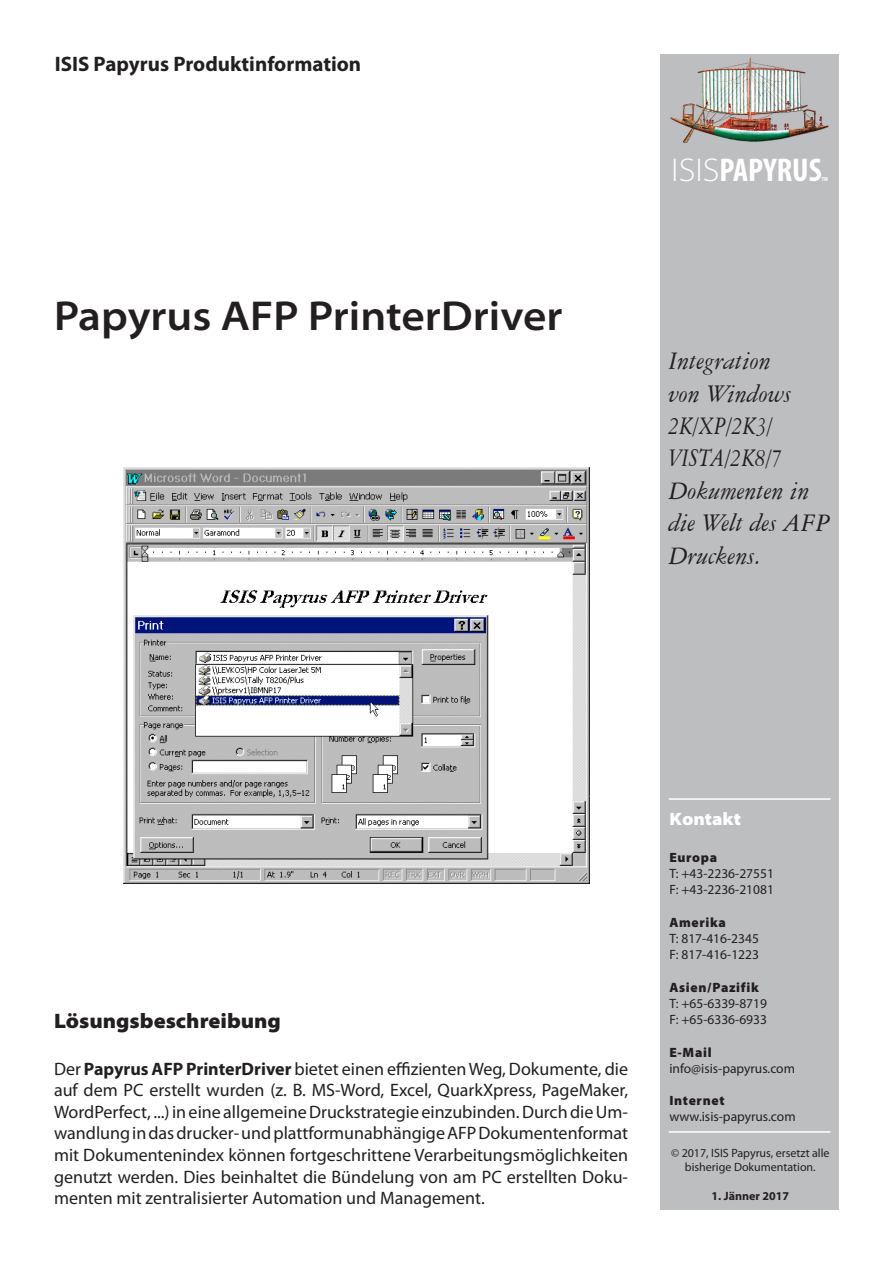
<style>
.page{position:relative;width:893px;height:1263px;background:#fff}
.page>*{position:absolute;margin:0;border:0;box-sizing:border-box;transform-origin:0 0}
.Headline{font:600 semi-expanded 42px "Myriad Pro";color:#231f20}
.t1{font:700 condensed 33px "Myriad Pro";color:#fff}
.Subheader{font:italic 27px/32.4px "American Garamond BT";color:#231f20}
.t2{font:700 21px "Myriad Pro";color:#231f20}
.Product_Description{font:900 semi-expanded 21px "Myriad Pro";color:#231f20}
.Product_Description-2{font:18px/21.6px "Myriad Pro";color:#231f20;text-align:justify}
.t3{font:900 semi-expanded 18px "Myriad Pro";color:#fff}
.t4{font:13.5px/16.2px "Myriad Pro";color:#231f20}
.t5{font:900 13.5px "Myriad Pro";letter-spacing:.05em;color:#231f20}
.t6{font:12px/14.4px "Myriad Pro";color:#231f20;text-align:center}
.t7{font:700 12px "Myriad Pro";color:#231f20}
.t8{font:700 condensed 6px "Myriad Pro";color:#fff}
.s1{font-weight:300;font-stretch:semi-expanded}
.s2{font-weight:700}
</style>
<div class="page">
<div style="left:660px;top:54px;width:179px;height:1155px;background:#bdbec0"></div>
<hr style="left:669px;top:798px;width:161px;height:2px;background:#fff">
<hr style="left:669px;top:1131px;width:161px;height:2px;background:#fff">
<img style="left:123px;top:468px;width:466px;height:415px">
<p class="t2" style="left:55px;top:52px;width:308px">ISIS Papyrus Produktinformation</p>
<p class="Headline" style="left:54px;top:293px;width:510px">Papyrus AFP PrinterDriver</p>
<h2 class="t1" style="left:671px;top:151px;width:152px"><span class="s1">ISIS</span>PAPYRUS</h2>
<p class="t8" style="left:822px;top:175px;width:8px">TM</p>
<p class="Subheader" style="left:669px;top:344px;width:163px">Integration<br>von Windows<br>2K/XP/2K3/<br>VISTA/2K8/7<br>Dokumenten in die Welt des AFP<br>Druckens.</p>
<p class="Product_Description" style="left:54px;top:1009px;width:229px">Lösungsbeschreibung</p>
<p class="Product_Description-2" style="left:54px;top:1058px;width:576px">Der <span class="s2">Papyrus AFP PrinterDriver</span> bietet einen effizienten Weg, Dokumente, die auf dem PC erstellt wurden (z. B. MS-Word, Excel, QuarkXpress, PageMaker, WordPerfect, ...) in eine allgemeine Druckstrategie einzubinden. Durch die Um&shy;wandlung in das drucker- und plattformunabhängige AFP Dokumentenformat mit Dokumentenindex können fortgeschrittene Verarbeitungsmöglichkeiten genutzt werden. Dies beinhaltet die Bündelung von am PC erstellten Doku&shy;menten mit zentralisierter Automation und Management.</p>
<p class="t3" style="left:669px;top:809px;width:73px">Kontakt</p>
<p class="t5" style="left:669px;top:850px;width:49px">Europa</p>
<p class="t4" style="left:669px;top:866px;width:106px">T: +43-2236-27551<br>F: +43-2236-21081</p>
<p class="t5" style="left:669px;top:915px;width:58px">Amerika</p>
<p class="t4" style="left:669px;top:931px;width:91px">T: 817-416-2345<br>F: 817-416-1223</p>
<p class="t5" style="left:669px;top:979px;width:91px">Asien/Pazifik</p>
<p class="t4" style="left:669px;top:995px;width:99px">T: +65-6339-8719<br>F: +65-6336-6933</p>
<p class="t5" style="left:669px;top:1044px;width:44px">E-Mail</p>
<p class="t4" style="left:669px;top:1060px;width:127px">info@isis-papyrus.com</p>
<p class="t5" style="left:669px;top:1093px;width:57px">Internet</p>
<p class="t4" style="left:669px;top:1109px;width:128px">www.isis-papyrus.com</p>
<p class="t6" style="left:671px;top:1146px;width:160px">© 2017, ISIS Papyrus, ersetzt alle bisherige Dokumentation.</p>
<p class="t7" style="left:712px;top:1189px;width:79px">1. Jänner 2017</p>
</div>
